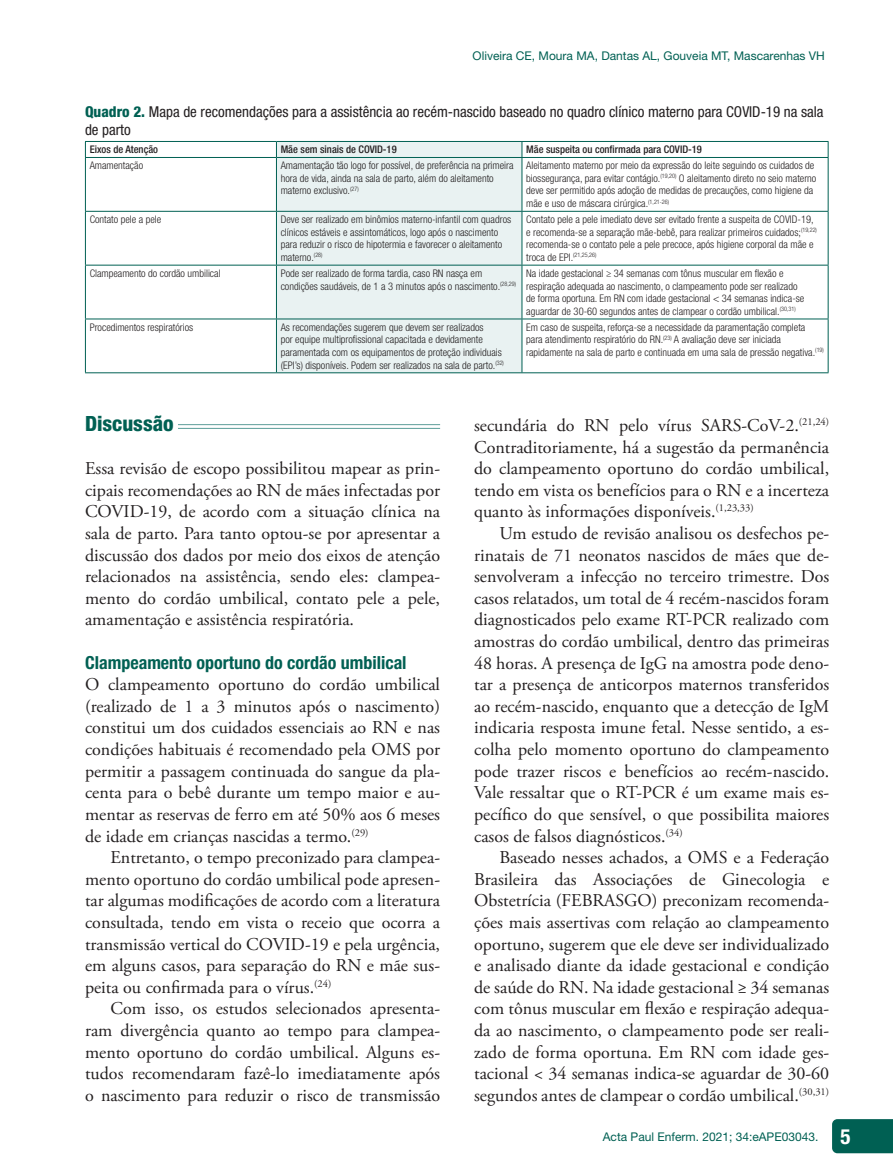
<style>
.page{position:relative;width:893px;height:1170px;background:#fff}
.page>*{position:absolute;margin:0;border:0;box-sizing:border-box;transform-origin:0 0}
.t1{font:800 condensed 21px "Helvetica Neue LT Std";color:#006053}
.t2{font:18px/21.6px "Adobe Garamond Pro";color:#231f20;text-align:justify}
.t3{font:700 condensed 18px "Helvetica Neue LT Std";color:#006053}
.t4{font:condensed 15px/18px "Helvetica Neue LT Std";color:#231f20}
.t5{font:12px "Helvetica Neue LT Std";color:#006053}
.t6{font:300 condensed 10.5px/12.6px "Helvetica Neue LT Std";color:#231f20}
.t7{font:500 condensed 10.5px "Helvetica Neue LT Std";color:#231f20}
.s1{font-weight:800;color:#006053}
.s2{font-weight:700;font-stretch:condensed;font-size:21px;color:#fff}
</style>
<div class="page">
<div style="left:832px;top:1119px;width:61px;height:34px;background:#006053"></div>
<hr style="left:85px;top:424px;width:355px;height:1px;background:#5c9e99">
<hr style="left:85px;top:428px;width:355px;height:1px;background:#5c9e99">
<div style="left:85px;top:418px;width:93px;height:19px;background:#fff"></div>
<div style="left:277px;top:142px;width:245px;height:230px;background:#e9f2f2"></div>
<hr style="left:85px;top:141px;width:191px;height:1px;background:#006053">
<svg style="left:85px;top:142px;width:1px;height:15px"></svg>
<hr style="left:276px;top:141px;width:246px;height:1px;background:#006053">
<svg style="left:276px;top:142px;width:1px;height:15px"></svg>
<hr style="left:522px;top:141px;width:306px;height:1px;background:#006053">
<svg style="left:522px;top:142px;width:1px;height:15px"></svg>
<svg style="left:828px;top:142px;width:1px;height:15px"></svg>
<hr style="left:85px;top:157px;width:191px;height:1px;background:#006053">
<hr style="left:85px;top:158px;width:1px;height:53px;background:#006053">
<hr style="left:276px;top:157px;width:246px;height:1px;background:#006053">
<hr style="left:276px;top:158px;width:1px;height:53px;background:#006053">
<hr style="left:522px;top:157px;width:306px;height:1px;background:#006053">
<hr style="left:522px;top:158px;width:1px;height:53px;background:#006053">
<hr style="left:828px;top:158px;width:1px;height:53px;background:#006053">
<hr style="left:85px;top:211px;width:191px;height:1px;background:#006053">
<hr style="left:85px;top:212px;width:1px;height:53px;background:#006053">
<hr style="left:276px;top:211px;width:246px;height:1px;background:#006053">
<hr style="left:276px;top:212px;width:1px;height:53px;background:#006053">
<hr style="left:522px;top:211px;width:306px;height:1px;background:#006053">
<hr style="left:522px;top:212px;width:1px;height:53px;background:#006053">
<hr style="left:828px;top:212px;width:1px;height:53px;background:#006053">
<hr style="left:85px;top:265px;width:191px;height:1px;background:#006053">
<hr style="left:85px;top:265px;width:1px;height:53px;background:#006053">
<hr style="left:276px;top:265px;width:246px;height:1px;background:#006053">
<hr style="left:276px;top:265px;width:1px;height:53px;background:#006053">
<hr style="left:522px;top:265px;width:306px;height:1px;background:#006053">
<hr style="left:522px;top:265px;width:1px;height:53px;background:#006053">
<hr style="left:828px;top:265px;width:1px;height:53px;background:#006053">
<hr style="left:85px;top:318px;width:191px;height:1px;background:#006053">
<hr style="left:85px;top:319px;width:1px;height:53px;background:#006053">
<hr style="left:276px;top:318px;width:246px;height:1px;background:#006053">
<hr style="left:276px;top:319px;width:1px;height:53px;background:#006053">
<hr style="left:522px;top:318px;width:306px;height:1px;background:#006053">
<hr style="left:522px;top:319px;width:1px;height:53px;background:#006053">
<hr style="left:828px;top:319px;width:1px;height:53px;background:#006053">
<hr style="left:85px;top:372px;width:191px;height:1px;background:#006053">
<hr style="left:276px;top:372px;width:246px;height:1px;background:#006053">
<hr style="left:522px;top:372px;width:306px;height:1px;background:#006053">
<p class="t5" style="left:473px;top:48px;width:354px">Oliveira CE, Moura MA, Dantas AL, Gouveia MT, Mascarenhas VH</p>
<p class="t4" style="left:85px;top:103px;width:740px"><span class="s1">Quadro 2.</span> Mapa de recomendações para a assistência ao recém-nascido baseado no quadro clínico materno para COVID-19 na sala de parto</p>
<p class="t7" style="left:90px;top:143px;width:70px">Eixos de Atenção</p>
<p class="t7" style="left:281px;top:143px;width:118px">Mãe sem sinais de COVID-19</p>
<p class="t7" style="left:526px;top:143px;width:177px">Mãe suspeita ou confirmada para COVID-19</p>
<p class="t6" style="left:90px;top:159px;width:55px">Amamentação</p>
<p class="t6" style="left:281px;top:159px;width:234px">Amamentação tão logo for possível, de preferência na primeira hora de vida, ainda na sala de parto, além do aleitamento materno exclusivo.<sup>(27)</sup></p>
<p class="t6" style="left:526px;top:159px;width:292px">Aleitamento materno por meio da expressão do leite seguindo os cuidados de biossegurança, para evitar contágio.<sup>(19,20)</sup> O aleitamento direto no seio materno deve ser permitido após adoção de medidas de precauções, como higiene da mãe e uso de máscara cirúrgica.<sup>(1,21-26)</sup></p>
<p class="t6" style="left:90px;top:213px;width:73px">Contato pele a pele</p>
<p class="t6" style="left:281px;top:213px;width:232px">Deve ser realizado em binômios materno-infantil com quadros clínicos estáveis e assintomáticos, logo após o nascimento para reduzir o risco de hipotermia e favorecer o aleitamento materno.<sup>(28)</sup></p>
<p class="t6" style="left:526px;top:213px;width:292px">Contato pele a pele imediato deve ser evitado frente a suspeita de COVID-19, e recomenda-se a separação mãe-bebê, para realizar primeiros cuidados;<sup>(19,22) </sup>recomenda-se o contato pele a pele precoce, após higiene corporal da mãe e troca de EPI.<sup>(21,25,26)</sup></p>
<p class="t6" style="left:90px;top:267px;width:132px">Clampeamento do cordão umbilical</p>
<p class="t6" style="left:281px;top:267px;width:237px">Pode ser realizado de forma tardia, caso RN nasça em condições saudáveis, de 1 a 3 minutos após o nascimento.<sup>(28,29)</sup></p>
<p class="t6" style="left:526px;top:267px;width:280px">Na idade gestacional ≥ 34 semanas com tônus muscular em flexão e respiração adequada ao nascimento, o clampeamento pode ser realizado de forma oportuna. Em RN com idade gestacional &lt; 34 semanas indica-se aguardar de 30-60 segundos antes de clampear o cordão umbilical.<sup>(30,31)</sup></p>
<p class="t6" style="left:90px;top:320px;width:105px">Procedimentos respiratórios</p>
<p class="t6" style="left:281px;top:320px;width:225px">As recomendações sugerem que devem ser realizados<br>por equipe multiprofissional capacitada e devidamente paramentada com os equipamentos de proteção individuais (EPI’s) disponíveis. Podem ser realizados na sala de parto.<sup>(32)</sup></p>
<p class="t6" style="left:526px;top:320px;width:299px">Em caso de suspeita, reforça-se a necessidade da paramentação completa para atendimento respiratório do RN.<sup>(23)</sup> A avaliação deve ser iniciada rapidamente na sala de parto e continuada em uma sala de pressão negativa.<sup>(19)</sup></p>
<p class="t1" style="left:85px;top:410px;width:90px">Discussão</p>
<p class="t2" style="left:85px;top:458px;width:357px">Essa revisão de escopo possibilitou mapear as prin&shy;cipais recomendações ao RN de mães infectadas por COVID-19, de acordo com a situação clínica na sala de parto. Para tanto optou-se por apresentar a discussão dos dados por meio dos eixos de atenção relacionados na assistência, sendo eles: clampea&shy;mento do cordão umbilical, contato pele a pele, amamentação e assistência respiratória.</p>
<p class="t3" style="left:85px;top:651px;width:323px">Clampeamento oportuno do cordão umbilical</p>
<p class="t2" style="left:85px;top:674px;width:357px">O clampeamento oportuno do cordão umbilical (realizado de 1 a 3 minutos após o nascimento) constitui um dos cuidados essenciais ao RN e nas condições habituais é recomendado pela OMS por permitir a passagem continuada do sangue da pla&shy;centa para o bebê durante um tempo maior e au&shy;mentar as reservas de ferro em até 50% aos 6 meses de idade em crianças nascidas a termo.<sup>(29)</sup></p>
<p class="t2" style="left:85px;top:847px;width:357px;text-indent:26px">Entretanto, o tempo preconizado para clampea&shy;mento oportuno do cordão umbilical pode apresen&shy;tar algumas modificações de acordo com a literatura consultada, tendo em vista o receio que ocorra a transmissão vertical do COVID-19 e pela urgência, em alguns casos, para separação do RN e mãe sus&shy;peita ou confirmada para o vírus.<sup>(24)</sup></p>
<p class="t2" style="left:85px;top:998px;width:357px;text-indent:26px">Com isso, os estudos selecionados apresenta&shy;ram divergência quanto ao tempo para clampea&shy;mento oportuno do cordão umbilical. Alguns es&shy;tudos recomendaram fazê-lo imediatamente após o nascimento para reduzir o risco de transmissão</p>
<p class="t2" style="left:474px;top:415px;width:357px">secundária do RN pelo vírus SARS-CoV-2.<sup>(21,24)<br></sup>Contraditoriamente, há a sugestão da permanência do clampeamento oportuno do cordão umbilical, tendo em vista os benefícios para o RN e a incerteza quanto às informações disponíveis.<sup>(1,23,33)</sup></p>
<p class="t2" style="left:474px;top:523px;width:357px;text-indent:26px">Um estudo de revisão analisou os desfechos pe&shy;rinatais de 71 neonatos nascidos de mães que de&shy;senvolveram a infecção no terceiro trimestre. Dos casos relatados, um total de 4 recém-nascidos foram diagnosticados pelo exame RT-PCR realizado com amostras do cordão umbilical, dentro das primeiras 48 horas. A presença de IgG na amostra pode deno&shy;tar a presença de anticorpos maternos transferidos ao recém-nascido, enquanto que a detecção de IgM indicaria resposta imune fetal. Nesse sentido, a es&shy;colha pelo momento oportuno do clampeamento pode trazer riscos e benefícios ao recém-nascido.<br>Vale ressaltar que o RT-PCR é um exame mais es&shy;pecífico do que sensível, o que possibilita maiores casos de falsos diagnósticos.<sup>(34)</sup></p>
<p class="t2" style="left:474px;top:847px;width:357px;text-indent:26px">Baseado nesses achados, a OMS e a Federação Brasileira das Associações de Ginecologia e Obstetrícia (FEBRASGO) preconizam recomenda&shy;ções mais assertivas com relação ao clampeamento oportuno, sugerem que ele deve ser individualizado e analisado diante da idade gestacional e condição de saúde do RN. Na idade gestacional ≥ 34 semanas com tônus muscular em flexão e respiração adequa&shy;da ao nascimento, o clampeamento pode ser reali&shy;zado de forma oportuna. Em RN com idade ges&shy;tacional &lt; 34 semanas indica-se aguardar de 30-60 segundos antes de clampear o cordão umbilical.<sup>(30,31)</sup></p>
<p class="t5" style="left:603px;top:1129px;width:249px">Acta Paul Enferm. 2021; 34:eAPE03043. <span class="s2">5</span></p>
</div>
